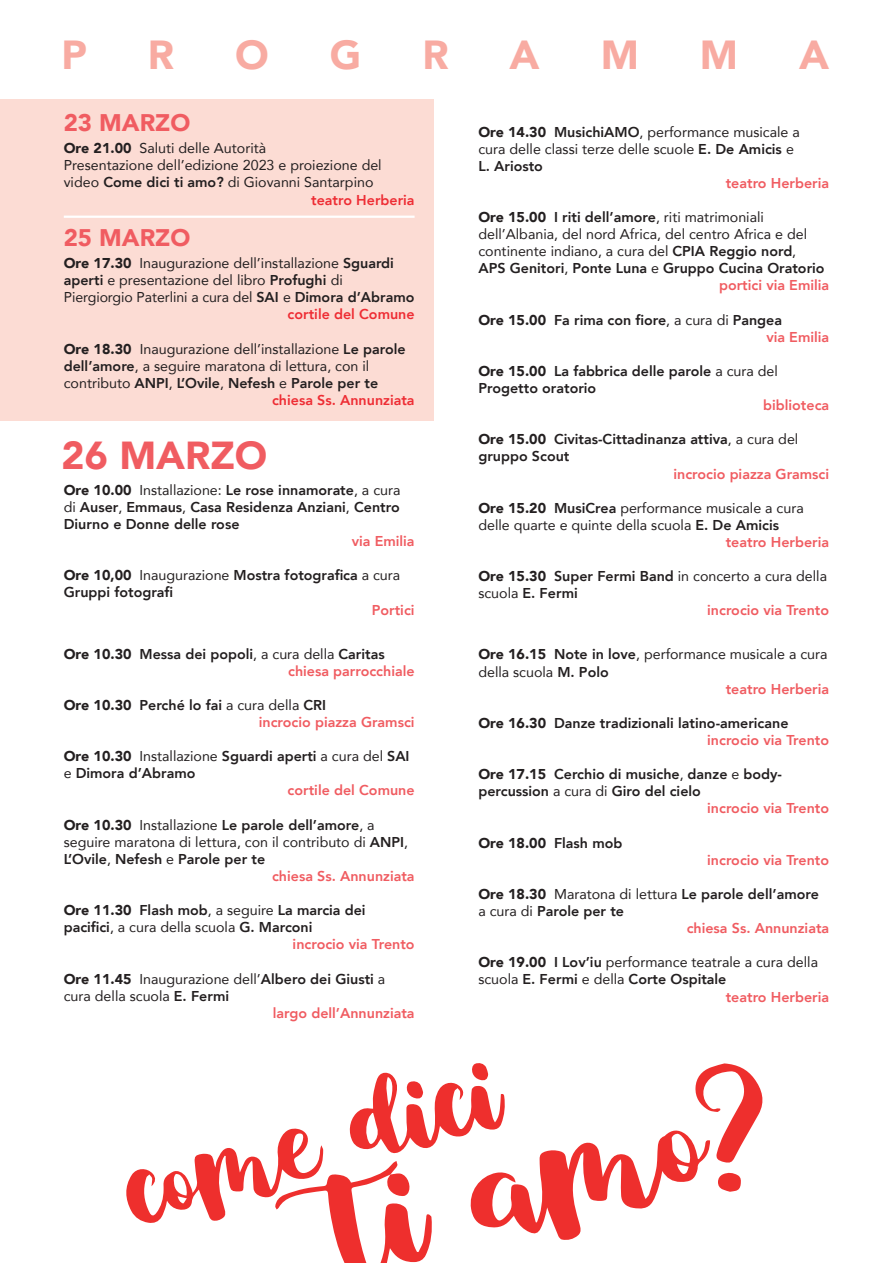
<style>
.page{position:relative;width:893px;height:1263px;background:#fff}
.page>*{position:absolute;margin:0;border:0;box-sizing:border-box;transform-origin:0 0}
.t1{font:900 40.5px "Avenir";color:#f8aba2}
.t2{font:900 39px "Avenir";color:#f05c61}
.t3{font:900 24px "Avenir";color:#f05c61}
.t4{font:14.25px/17.1px "Avenir";color:#231f20}
.t5{font:800 14.25px/17.1px "Avenir";color:#231f20}
.t6{font:800 14.25px "Avenir";color:#f05c61}
.t7{font:800 14.25px "Avenir";color:#ee2d34}
.t8{font:900 14.25px "Avenir";color:#231f20}
.s1{font-weight:900}
.s2{font-weight:800}
.s3{font-weight:400}
</style>
<div class="page">
<svg style="left:126px;top:1063px;width:637px;height:200px"></svg>
<div style="left:0;top:100px;width:434px;height:321px;background:#fcdcd4"></div>
<hr style="left:64px;top:216px;width:351px;height:2px;background:#fff">
<p class="t1" style="left:61px;top:20px;width:27px">P</p>
<p class="t1" style="left:148px;top:20px;width:28px">R</p>
<p class="t1" style="left:235px;top:20px;width:35px">O</p>
<p class="t1" style="left:330px;top:20px;width:33px">G</p>
<p class="t1" style="left:422px;top:20px;width:28px">R</p>
<p class="t1" style="left:510px;top:20px;width:32px">A</p>
<p class="t1" style="left:601px;top:20px;width:40px">M</p>
<p class="t1" style="left:700px;top:20px;width:40px">M</p>
<p class="t1" style="left:799px;top:20px;width:32px">A</p>
<p class="t3" style="left:64px;top:102px;width:128px">23 MARZO</p>
<p class="t4" style="left:64px;top:139px;width:204px"><span class="s1">Ore 21.00</span> Saluti delle Autorità</p>
<p class="t4" style="left:64px;top:156px;width:319px">Presentazione dell’edizione 2023 e proiezione del video <span class="s2">Come dici ti amo?</span> di Giovanni Santarpino</p>
<p class="t7" style="left:311px;top:189px;width:105px">teatro Herberia</p>
<p class="t3" style="left:64px;top:217px;width:128px">25 MARZO</p>
<p class="t4" style="left:64px;top:254px;width:332px"><span class="s1">Ore 17.30</span> Inaugurazione dell’installazione <span class="s2">Sguardi aperti</span> e presentazione del libro <span class="s2">Profughi</span> di</p>
<p class="t4" style="left:64px;top:288px;width:352px">Piergiorgio Paterlini a cura del <span class="s2">SAI</span> e <span class="s2">Dimora d’Abramo</span></p>
<p class="t7" style="left:288px;top:303px;width:128px">cortile del Comune</p>
<p class="t4" style="left:64px;top:340px;width:343px"><span class="s1">Ore 18.30</span> Inaugurazione dell’installazione <span class="s2">Le parole dell’amore</span>, a seguire maratona di lettura, con il contributo <span class="s2">ANPI</span>, <span class="s2">L’Ovile</span>, <span class="s2">Nefesh</span> e <span class="s2">Parole per te</span></p>
<p class="t7" style="left:272px;top:389px;width:144px">chiesa Ss. Annunziata</p>
<p class="t2" style="left:62px;top:422px;width:207px">26 MARZO</p>
<p class="t5" style="left:64px;top:481px;width:338px;text-align:justify"><span class="s1">Ore 10.00</span> <span class="s3">Installazione:</span> Le rose innamorate<span class="s3">, a cura di</span> Auser<span class="s3">,</span> Emmaus<span class="s3">,</span> Casa Residenza Anziani<span class="s3">,</span> Centro Diurno e Donne delle rose</p>
<p class="t6" style="left:352px;top:530px;width:64px">via Emilia</p>
<p class="t5" style="left:64px;top:567px;width:338px"><span class="s1">Ore 10,00</span> <span class="s3">Inaugurazione</span> Mostra fotografica <span class="s3">a cura<br></span>Gruppi fotografi</p>
<p class="t6" style="left:372px;top:598px;width:44px">Portici</p>
<p class="t5" style="left:64px;top:645px;width:322px"><span class="s1">Ore 10.30</span> Messa dei popoli<span class="s3">, a cura della</span> Caritas</p>
<p class="t6" style="left:288px;top:660px;width:128px">chiesa parrocchiale</p>
<p class="t5" style="left:64px;top:696px;width:264px"><span class="s1">Ore 10.30</span> Perché lo fai <span class="s3">a cura della</span> CRI</p>
<p class="t6" style="left:259px;top:711px;width:157px">incrocio piazza Gramsci</p>
<p class="t5" style="left:64px;top:748px;width:347px"><span class="s1">Ore 10.30</span> <span class="s3">Installazione</span> Sguardi aperti <span class="s3">a cura del</span> SAI <span class="s3">e</span> Dimora d’Abramo</p>
<p class="t6" style="left:288px;top:779px;width:128px">cortile del Comune</p>
<p class="t4" style="left:64px;top:816px;width:346px"><span class="s1">Ore 10.30</span> Installazione <span class="s2">Le parole dell’amore</span>, a seguire maratona di lettura, con il contributo di <span class="s2">ANPI</span>,<br><span class="s2">L’Ovile</span>, <span class="s2">Nefesh</span> e <span class="s2">Parole per te</span></p>
<p class="t6" style="left:272px;top:865px;width:144px">chiesa Ss. Annunziata</p>
<p class="t5" style="left:64px;top:902px;width:303px"><span class="s1">Ore 11.30</span> Flash mob<span class="s3">, a seguire</span> La marcia dei pacifici<span class="s3">, a cura della scuola</span> G. Marconi</p>
<p class="t6" style="left:293px;top:933px;width:123px">incrocio via Trento</p>
<p class="t4" style="left:64px;top:970px;width:323px"><span class="s1">Ore 11.45</span> Inaugurazione dell’<span class="s2">Albero dei Giusti</span> a cura della scuola <span class="s2">E. Fermi</span></p>
<p class="t6" style="left:273px;top:1002px;width:143px">largo dell’Annunziata</p>
<p class="t4" style="left:478px;top:123px;width:323px"><span class="s1">Ore 14.30</span> <span class="s2">MusichiAMO</span>, performance musicale a cura delle classi terze delle scuole <span class="s2">E. De Amicis</span> e<br><span class="s2">L. Ariosto</span></p>
<p class="t6" style="left:726px;top:172px;width:105px">teatro Herberia</p>
<p class="t4" style="left:478px;top:208px;width:348px"><span class="s1">Ore 15.00</span> <span class="s2">I riti dell’amore</span>, riti matrimoniali dell’Albania, del nord Africa, del centro Africa e del continente indiano, a cura del <span class="s2">CPIA Reggio nord</span>, <span class="s2">APS Genitori</span>, <span class="s2">Ponte Luna</span> e <span class="s2">Gruppo Cucina Oratorio</span></p>
<p class="t6" style="left:719px;top:274px;width:112px">portici via Emilia</p>
<p class="t5" style="left:478px;top:311px;width:305px"><span class="s1">Ore 15.00</span> Fa rima con fiore<span class="s3">, a cura di</span> Pangea</p>
<p class="t6" style="left:766px;top:326px;width:64px">via Emilia</p>
<p class="t5" style="left:478px;top:362px;width:301px"><span class="s1">Ore 15.00</span> La fabbrica delle parole <span class="s3">a cura del<br></span>Progetto oratorio</p>
<p class="t6" style="left:763px;top:394px;width:68px">biblioteca</p>
<p class="t5" style="left:478px;top:431px;width:321px"><span class="s1">Ore 15.00</span> Civitas-Cittadinanza attiva<span class="s3">, a cura del </span>gruppo Scout</p>
<p class="t6" style="left:673px;top:462px;width:157px">incrocio piazza Gramsci</p>
<p class="t4" style="left:478px;top:499px;width:327px"><span class="s1">Ore 15.20</span> <span class="s2">MusiCrea</span> performance musicale a cura delle quarte e quinte della scuola <span class="s2">E. De Amicis</span></p>
<p class="t6" style="left:726px;top:531px;width:105px">teatro Herberia</p>
<p class="t4" style="left:478px;top:567px;width:350px"><span class="s1">Ore 15.30</span> <span class="s2">Super Fermi Band</span> in concerto a cura della scuola <span class="s2">E. Fermi</span></p>
<p class="t6" style="left:707px;top:599px;width:123px">incrocio via Trento</p>
<p class="t4" style="left:478px;top:645px;width:351px"><span class="s1">Ore 16.15</span> <span class="s2">Note in love</span>, performance musicale a cura della scuola <span class="s2">M. Polo</span></p>
<p class="t6" style="left:726px;top:678px;width:105px">teatro Herberia</p>
<p class="t5" style="left:478px;top:714px;width:312px"><span class="s1">Ore 16.30</span> Danze tradizionali latino-americane</p>
<p class="t6" style="left:707px;top:729px;width:123px">incrocio via Trento</p>
<p class="t5" style="left:478px;top:766px;width:305px"><span class="s1">Ore 17.15</span> Cerchio di musiche<span class="s3">,</span> danze <span class="s3">e</span> body&shy;percussion <span class="s3">a cura di</span> Giro del cielo</p>
<p class="t6" style="left:707px;top:797px;width:123px">incrocio via Trento</p>
<p class="t8" style="left:478px;top:830px;width:146px">Ore 18.00 <span class="s2">Flash mob</span></p>
<p class="t6" style="left:707px;top:849px;width:123px">incrocio via Trento</p>
<p class="t5" style="left:478px;top:885px;width:342px"><span class="s1">Ore 18.30</span> <span class="s3">Maratona di lettura</span> Le parole dell’amore <span class="s3">a cura di</span> Parole per te</p>
<p class="t6" style="left:687px;top:917px;width:144px">chiesa Ss. Annunziata</p>
<p class="t4" style="left:478px;top:953px;width:341px"><span class="s1">Ore 19.00</span> <span class="s2">I Lov’iu</span> performance teatrale a cura della scuola <span class="s2">E. Fermi</span> e della <span class="s2">Corte Ospitale</span></p>
<p class="t6" style="left:726px;top:985px;width:105px">teatro Herberia</p>
</div>
